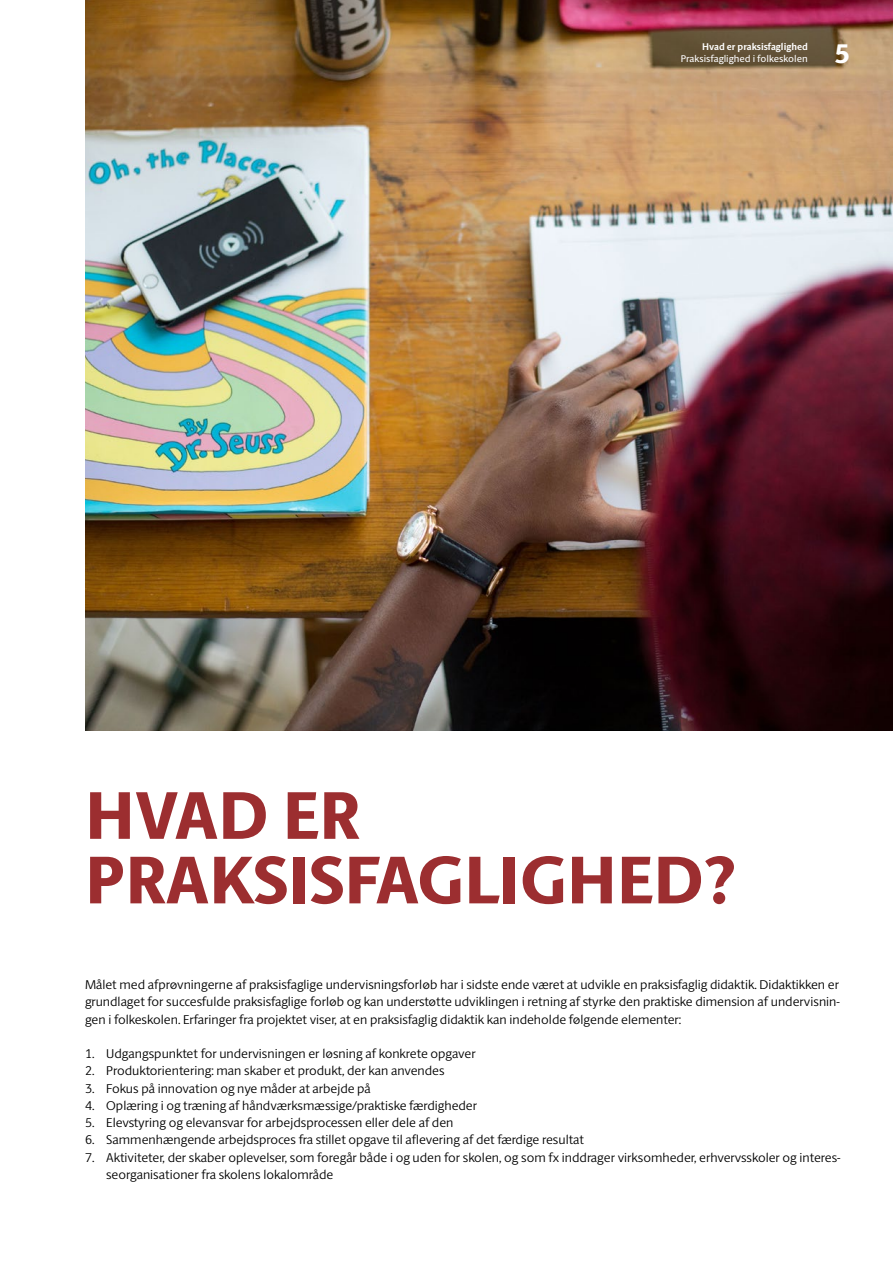
<style>
.page{position:relative;width:893px;height:1263px;background:#fff}
.page>*{position:absolute;margin:0;border:0;box-sizing:border-box;transform-origin:0 0}
.t1{font:800 67.5px/64.5px "ID Sans";color:#9c2e30}
.t2{font:800 27px "ID Sans";color:#fff}
.t3{font:300 12.75px/17.2px "ID Sans";color:#000;text-align:justify}
.t4{font:9.75px "ID Sans";color:#fff}
.t5{font:700 9.75px "ID Sans";color:#fff}
</style>
<div class="page">
<img style="left:85px;top:0;width:808px;height:730px">
<p class="t5" style="left:702px;top:41px;width:107px">Hvad er praksisfaglighed</p>
<p class="t4" style="left:681px;top:53px;width:129px">Praksisfaglighed i folkeskolen</p>
<h2 class="t2" style="left:835px;top:37px;width:17px">5</h2>
<h1 class="t1" style="left:85px;top:784px;width:654px">HVAD ER<br>PRAKSISFAGLIGHED?</h1>
<p class="t3" style="left:85px;top:976px;width:756px">Målet med afprøvningerne af praksisfaglige undervisningsforløb har i sidste ende været at udvikle en praksisfaglig didaktik. Didaktikken er grundlaget for succesfulde praksisfaglige forløb og kan understøtte udviklingen i retning af styrke den praktiske dimension af undervisnin&shy;gen i folkeskolen. Erfaringer fra projektet viser, at en praksisfaglig didaktik kan indeholde følgende elementer:</p>
<p class="t3" style="left:85px;top:1045px;width:392px">1. Udgangspunktet for undervisningen er løsning af konkrete opgaver</p>
<p class="t3" style="left:85px;top:1062px;width:361px">2. Produktorientering: man skaber et produkt, der kan anvendes</p>
<p class="t3" style="left:85px;top:1079px;width:287px">3. Fokus på innovation og nye måder at arbejde på</p>
<p class="t3" style="left:85px;top:1097px;width:394px">4. Oplæring i og træning af håndværksmæssige/praktiske færdigheder</p>
<p class="t3" style="left:85px;top:1114px;width:370px">5. Elevstyring og elevansvar for arbejdsprocessen eller dele af den</p>
<p class="t3" style="left:85px;top:1131px;width:501px">6. Sammenhængende arbejdsproces fra stillet opgave til aflevering af det færdige resultat</p>
<p class="t3" style="left:106px;top:1148px;width:736px;text-indent:-21px">7. Aktiviteter, der skaber oplevelser, som foregår både i og uden for skolen, og som fx inddrager virksomheder, erhvervsskoler og interes&shy;seorganisationer fra skolens lokalområde</p>
</div>
